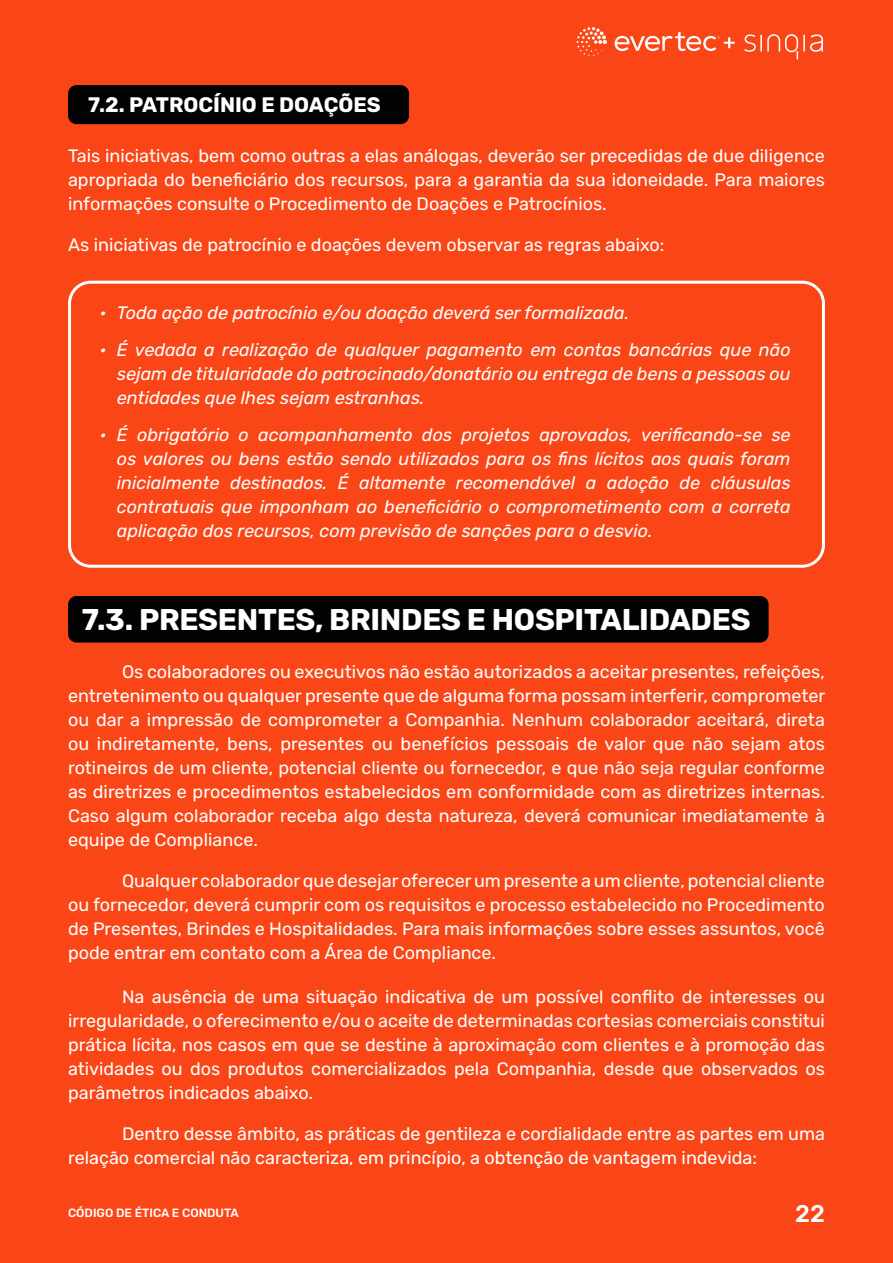
<style>
.page{position:relative;width:893px;height:1263px;background:#fa4616}
.page>*{position:absolute;margin:0;border:0;box-sizing:border-box;transform-origin:0 0}
.t1{font:700 30px "Rubik";letter-spacing:-.01em;color:#fff}
.t2{font:500 24px "Rubik";color:#fff}
.t3{font:700 21px "Rubik";color:#fff}
.t4{font:18px/24px "Rubik";color:#fff;text-align:justify}
.t5{font:italic 18px/24px "Rubik";color:#fff;text-align:justify}
.t6{font:500 12px "Rubik";color:#fff}
</style>
<div class="page">
<svg style="left:577px;top:27px;width:30px;height:29px"></svg>
<svg style="left:744px;top:34px;width:79px;height:26px"></svg>
<svg style="left:615px;top:32px;width:120px;height:19px"></svg>
<div style="left:68px;top:281px;width:757px;height:287px;border:3px solid #fff;border-radius:21px"></div>
<div style="left:68px;top:85px;width:341px;height:39px;background:#020203;border-radius:9px"></div>
<div style="left:68px;top:596px;width:701px;height:46px;background:#020203;border-radius:9px"></div>
<p class="t3" style="left:88px;top:93px;width:294px">7.2. PATROCÍNIO E DOAÇÕES</p>
<p class="t4" style="left:68px;top:145px;width:758px">Tais iniciativas, bem como outras a elas análogas, deverão ser precedidas de due diligence apropriada do beneficiário dos recursos, para a garantia da sua idoneidade. Para maiores informações consulte o Procedimento de Doações e Patrocínios.</p>
<p class="t4" style="left:68px;top:234px;width:598px">As iniciativas de patrocínio e doações devem observar as regras abaixo:</p>
<p class="t5" style="left:100px;top:302px;width:531px">• Toda ação de patrocínio e/ou doação deverá ser formalizada.</p>
<p class="t5" style="left:117px;top:338px;width:675px;text-indent:-17px">• É vedada a realização de qualquer pagamento em contas bancárias que não sejam de titularidade do patrocinado/donatário ou entrega de bens a pessoas ou entidades que lhes sejam estranhas.</p>
<p class="t5" style="left:117px;top:423px;width:675px;text-indent:-17px">• É obrigatório o acompanhamento dos projetos aprovados, verificando-se se os valores ou bens estão sendo utilizados para os fins lícitos aos quais foram inicialmente destinados. É altamente recomendável a adoção de cláusulas contratuais que imponham ao beneficiário o comprometimento com a correta aplicação dos recursos, com previsão de sanções para o desvio.</p>
<h1 class="t1" style="left:82px;top:603px;width:670px">7.3. PRESENTES, BRINDES E HOSPITALIDADES</h1>
<p class="t4" style="left:68px;top:660px;width:759px;text-indent:54px">Os colaboradores ou executivos não estão autorizados a aceitar presentes, refeições, entretenimento ou qualquer presente que de alguma forma possam interferir, comprometer ou dar a impressão de comprometer a Companhia. Nenhum colaborador aceitará, direta ou indiretamente, bens, presentes ou benefícios pessoais de valor que não sejam atos rotineiros de um cliente, potencial cliente ou fornecedor, e que não seja regular conforme as diretrizes e procedimentos estabelecidos em conformidade com as diretrizes internas.<br>Caso algum colaborador receba algo desta natureza, deverá comunicar imediatamente à equipe de Compliance.</p>
<p class="t4" style="left:68px;top:869px;width:758px;text-indent:54px">Qualquer colaborador que desejar oferecer um presente a um cliente, potencial cliente ou fornecedor, deverá cumprir com os requisitos e processo estabelecido no Procedimento de Presentes, Brindes e Hospitalidades. Para mais informações sobre esses assuntos, você pode entrar em contato com a Área de Compliance.</p>
<p class="t4" style="left:68px;top:986px;width:758px;text-indent:54px">Na ausência de uma situação indicativa de um possível conflito de interesses ou irregularidade, o oferecimento e/ou o aceite de determinadas cortesias comerciais constitui prática lícita, nos casos em que se destine à aproximação com clientes e à promoção das atividades ou dos produtos comercializados pela Companhia, desde que observados os parâmetros indicados abaixo.</p>
<p class="t4" style="left:68px;top:1122px;width:758px;text-indent:54px">Dentro desse âmbito, as práticas de gentileza e cordialidade entre as partes em uma relação comercial não caracteriza, em princípio, a obtenção de vantagem indevida:</p>
<p class="t6" style="left:68px;top:1206px;width:172px">CÓDIGO DE ÉTICA E CONDUTA</p>
<h2 class="t2" style="left:795px;top:1200px;width:31px">22</h2>
</div>
